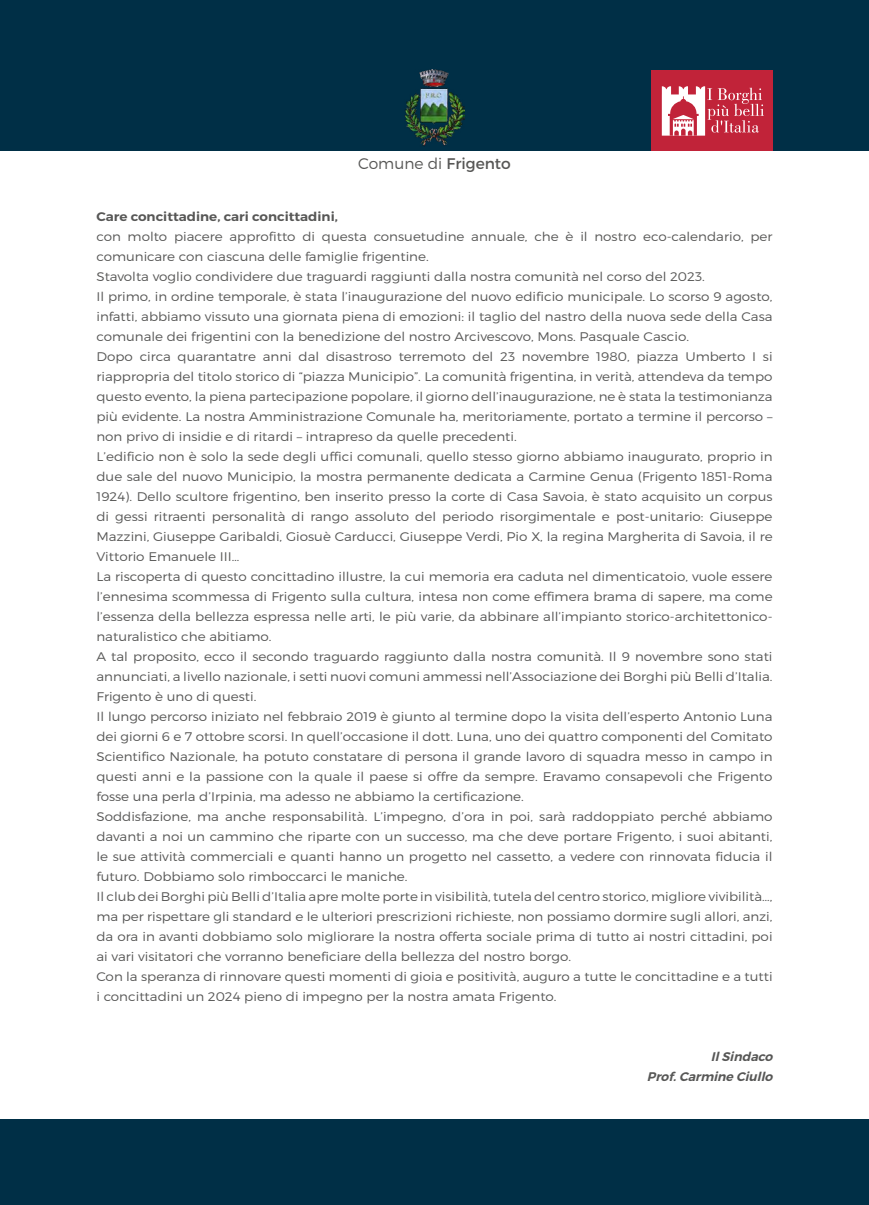
<style>
.page{position:relative;width:869px;height:1205px;background:#fff}
.page>*{position:absolute;margin:0;border:0;box-sizing:border-box;transform-origin:0 0}
.t1{font:300 15.38px "Montserrat";color:#575756}
.t2{font:300 12.5px/20px "Montserrat";color:#575756;scale:1.08 1}
.t3{font:600 12.5px "Montserrat";color:#575756;scale:1.08 1}
.t4{font:italic 600 12.5px/20px "Montserrat";color:#575756;text-align:right}
.s1{font-weight:400}
</style>
<div class="page">
<div style="left:0;top:1119px;width:868px;height:86px;background:#002f46"></div>
<div style="left:0;top:0;width:868px;height:151px;background:#002f46"></div>
<img style="left:405px;top:69px;width:59px;height:77px">
<div style="left:650px;top:70px;width:122px;height:81px;background:#c12339"></div>
<svg style="left:661px;top:86px;width:102px;height:50px"></svg>
<p class="t1" style="left:358px;top:155px;width:154px">Comune di <span class="s1">Frigento</span></p>
<p class="t3" style="left:96px;top:208px;width:225px">Care concittadine, cari concittadini,</p>
<p class="t2" style="left:96px;top:226px;width:627px">con molto piacere approfitto di questa consuetudine annuale, che è il nostro eco-calendario, per comunicare con ciascuna delle famiglie frigentine.<br>Stavolta voglio condividere due traguardi raggiunti dalla nostra comunità nel corso del 2023.<br>Il primo, in ordine temporale, è stata l’inaugurazione del nuovo edificio municipale. Lo scorso 9 agosto, infatti, abbiamo vissuto una giornata piena di emozioni: il taglio del nastro della nuova sede della Casa comunale dei frigentini con la benedizione del nostro Arcivescovo, Mons. Pasquale Cascio.<br>Dopo circa quarantatre anni dal disastroso terremoto del 23 novembre 1980, piazza Umberto I si riappropria del titolo storico di “piazza Municipio”. La comunità frigentina, in verità, attendeva da tempo questo evento, la piena partecipazione popolare, il giorno dell’inaugurazione, ne è stata la testimonianza più evidente. La nostra Amministrazione Comunale ha, meritoriamente, portato a termine il percorso – non privo di insidie e di ritardi – intrapreso da quelle precedenti.<br>L’edificio non è solo la sede degli uffici comunali, quello stesso giorno abbiamo inaugurato, proprio in due sale del nuovo Municipio, la mostra permanente dedicata a Carmine Genua (Frigento 1851-Roma 1924). Dello scultore frigentino, ben inserito presso la corte di Casa Savoia, è stato acquisito un corpus di gessi ritraenti personalità di rango assoluto del periodo risorgimentale e post-unitario: Giuseppe Mazzini, Giuseppe Garibaldi, Giosuè Carducci, Giuseppe Verdi, Pio X, la regina Margherita di Savoia, il re Vittorio Emanuele III…<br>La riscoperta di questo concittadino illustre, la cui memoria era caduta nel dimenticatoio, vuole essere l’ennesima scommessa di Frigento sulla cultura, intesa non come effimera brama di sapere, ma come l’essenza della bellezza espressa nelle arti, le più varie, da abbinare all’impianto storico-architettonico&shy;naturalistico che abitiamo.<br>A tal proposito, ecco il secondo traguardo raggiunto dalla nostra comunità. Il 9 novembre sono stati annunciati, a livello nazionale, i setti nuovi comuni ammessi nell’Associazione dei Borghi più Belli d’Italia.<br>Frigento è uno di questi.<br>Il lungo percorso iniziato nel febbraio 2019 è giunto al termine dopo la visita dell’esperto Antonio Luna dei giorni 6 e 7 ottobre scorsi. In quell’occasione il dott. Luna, uno dei quattro componenti del Comitato Scientifico Nazionale, ha potuto constatare di persona il grande lavoro di squadra messo in campo in questi anni e la passione con la quale il paese si offre da sempre. Eravamo consapevoli che Frigento fosse una perla d’Irpinia, ma adesso ne abbiamo la certificazione.<br>Soddisfazione, ma anche responsabilità. L’impegno, d’ora in poi, sarà raddoppiato perché abbiamo davanti a noi un cammino che riparte con un successo, ma che deve portare Frigento, i suoi abitanti, le sue attività commerciali e quanti hanno un progetto nel cassetto, a vedere con rinnovata fiducia il futuro. Dobbiamo solo rimboccarci le maniche.<br>Il club dei Borghi più Belli d’Italia apre molte porte in visibilità, tutela del centro storico, migliore vivibilità…, ma per rispettare gli standard e le ulteriori prescrizioni richieste, non possiamo dormire sugli allori, anzi, da ora in avanti dobbiamo solo migliorare la nostra offerta sociale prima di tutto ai nostri cittadini, poi ai vari visitatori che vorranno beneficiare della bellezza del nostro borgo.<br>Con la speranza di rinnovare questi momenti di gioia e positività, auguro a tutte le concittadine e a tutti i concittadini un 2024 pieno di impegno per la nostra amata Frigento.</p>
<p class="t4" style="left:646px;top:1046px;width:131px">IlSindaco<br>Prof.Carmine Ciullo</p>
</div>
